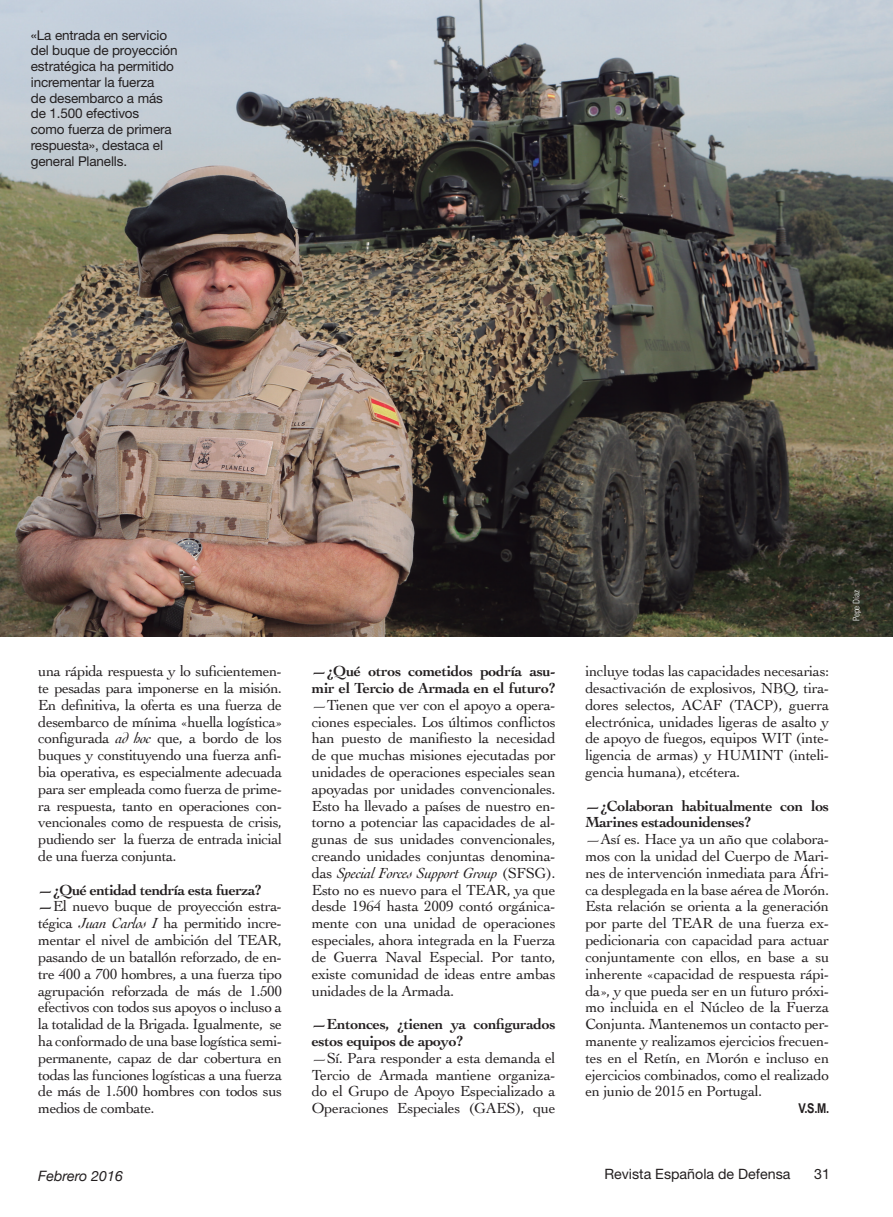
<style>
.page{position:relative;width:893px;height:1217px;background:#fff}
.page>*{position:absolute;margin:0;border:0;box-sizing:border-box;transform-origin:0 0}
.t1{font:15.3px/16.8px "Cochin";letter-spacing:-.03em;color:#231f20;text-align:justify}
.t2{font:700 15.3px/16.8px "Cochin";letter-spacing:-.02em;color:#231f20}
.t3{font:14.25px "Helvetica Neue";color:#231f20}
.t4{font:italic 14.25px "Helvetica Neue";color:#231f20}
.t5{font:13.5px/15.8px "Helvetica Neue";letter-spacing:-.01em;color:#231f20}
.t6{font:700 13.5px "Arial Narrow";color:#231f20}
.t7{font:300 condensed 9px "Univers";letter-spacing:-.005em;color:#fff}
.s1{font-style:italic}
.s2{font-weight:700}
</style>
<div class="page">
<img style="left:0;top:0;width:893px;height:636px">
<p class="t5" style="left:31px;top:27px;width:148px">«La entrada en servicio del buque de proyección estratégica ha permitido incrementar la fuerza<br>de desembarco a más de 1.500 efectivos<br>como fuerza de primera respuesta», destaca el general Planells.</p>
<p class="t1" style="left:38px;top:662px;width:245px">una rápida respuesta y lo suficientemen&shy;te pesadas para imponerse en la misión.<br>En definitiva, la oferta es una fuerza de desembarco de mínima «huella logística» configurada <span class="s1">ad hoc</span> que, a bordo de los buques y constituyendo una fuerza anfi&shy;bia operativa, es especialmente adecuada para ser empleada como fuerza de prime&shy;ra respuesta, tanto en operaciones con&shy;vencionales como de respuesta de crisis, pudiendo ser la fuerza de entrada inicial de una fuerza conjunta.</p>
<p class="t1" style="left:38px;top:880px;width:245px;text-align:left"><span class="s2">—¿Qué entidad tendría esta fuerza? —</span>El nuevo buque de proyección estra&shy;tégica <span class="s1">Juan Carlos I</span> ha permitido incre&shy;mentar el nivel de ambición del TEAR, pasando de un batallón reforzado, de en&shy;tre 400 a 700 hombres, a una fuerza tipo agrupación reforzada de más de 1.500 efectivos con todos sus apoyos o incluso a la totalidad de la Brigada. Igualmente, se ha conformado de una base logística semi&shy;permanente, capaz de dar cobertura en todas las funciones logísticas a una fuerza de más de 1.500 hombres con todos sus medios de combate.</p>
<p class="t2" style="left:312px;top:661px;width:245px">—¿Qué otros cometidos podría asu&shy;mir el Tercio de Armada en el futuro?</p>
<p class="t1" style="left:312px;top:695px;width:245px">—Tienen que ver con el apoyo a opera&shy;ciones especiales. Los últimos conflictos han puesto de manifiesto la necesidad de que muchas misiones ejecutadas por unidades de operaciones especiales sean apoyadas por unidades convencionales.<br>Esto ha llevado a países de nuestro en&shy;torno a potenciar las capacidades de al&shy;gunas de sus unidades convencionales, creando unidades conjuntas denomina&shy;das <span class="s1">Special Forces Support Group</span> (SFSG).<br>Esto no es nuevo para el TEAR, ya que desde 1964 hasta 2009 contó orgánica&shy;mente con una unidad de operaciones especiales, ahora integrada en la Fuerza de Guerra Naval Especial. Por tanto, existe comunidad de ideas entre ambas unidades de la Armada.</p>
<p class="t2" style="left:312px;top:1014px;width:245px">—Entonces, ¿tienen ya configurados estos equipos de apoyo?</p>
<p class="t1" style="left:312px;top:1048px;width:245px">—Sí. Para responder a esta demanda el Tercio de Armada mantiene organiza&shy;do el Grupo de Apoyo Especializado a Operaciones Especiales (GAES), que</p>
<p class="t1" style="left:585px;top:662px;width:245px">incluye todas las capacidades necesarias: desactivación de explosivos, NBQ, tira&shy;dores selectos, ACAF (TACP), guerra electrónica, unidades ligeras de asalto y de apoyo de fuegos, equipos WIT (inte&shy;ligencia de armas) y HUMINT (inteli&shy;gencia humana), etcétera.</p>
<p class="t2" style="left:585px;top:796px;width:245px">—¿Colaboran habitualmente con los<br>Marines estadounidenses?</p>
<p class="t1" style="left:585px;top:830px;width:245px">—Así es. Hace ya un año que colabora&shy;mos con la unidad del Cuerpo de Mari&shy;nes de intervención inmediata para Áfri&shy;ca desplegada en la base aérea de Morón.<br>Esta relación se orienta a la generación por parte del TEAR de una fuerza ex&shy;pedicionaria con capacidad para actuar conjuntamente con ellos, en base a su inherente «capacidad de respuesta rápi&shy;da», y que pueda ser en un futuro próxi&shy;mo incluida en el Núcleo de la Fuerza Conjunta. Mantenemos un contacto per&shy;manente y realizamos ejercicios frecuen&shy;tes en el Retín, en Morón e incluso en ejercicios combinados, como el realizado en junio de 2015 en Portugal.</p>
<p class="t6" style="left:798px;top:1097px;width:32px">V.S.M.</p>
<p class="t4" style="left:38px;top:1163px;width:86px">Febrero 2016</p>
<p class="t3" style="left:604px;top:1164px;width:188px">Revista Española de Defensa</p>
<p class="t3" style="left:814px;top:1164px;width:17px">31</p>
<p class="t7" style="left:851px;top:621px;width:33px;rotate:-90deg">Pepe Díaz</p>
</div>
